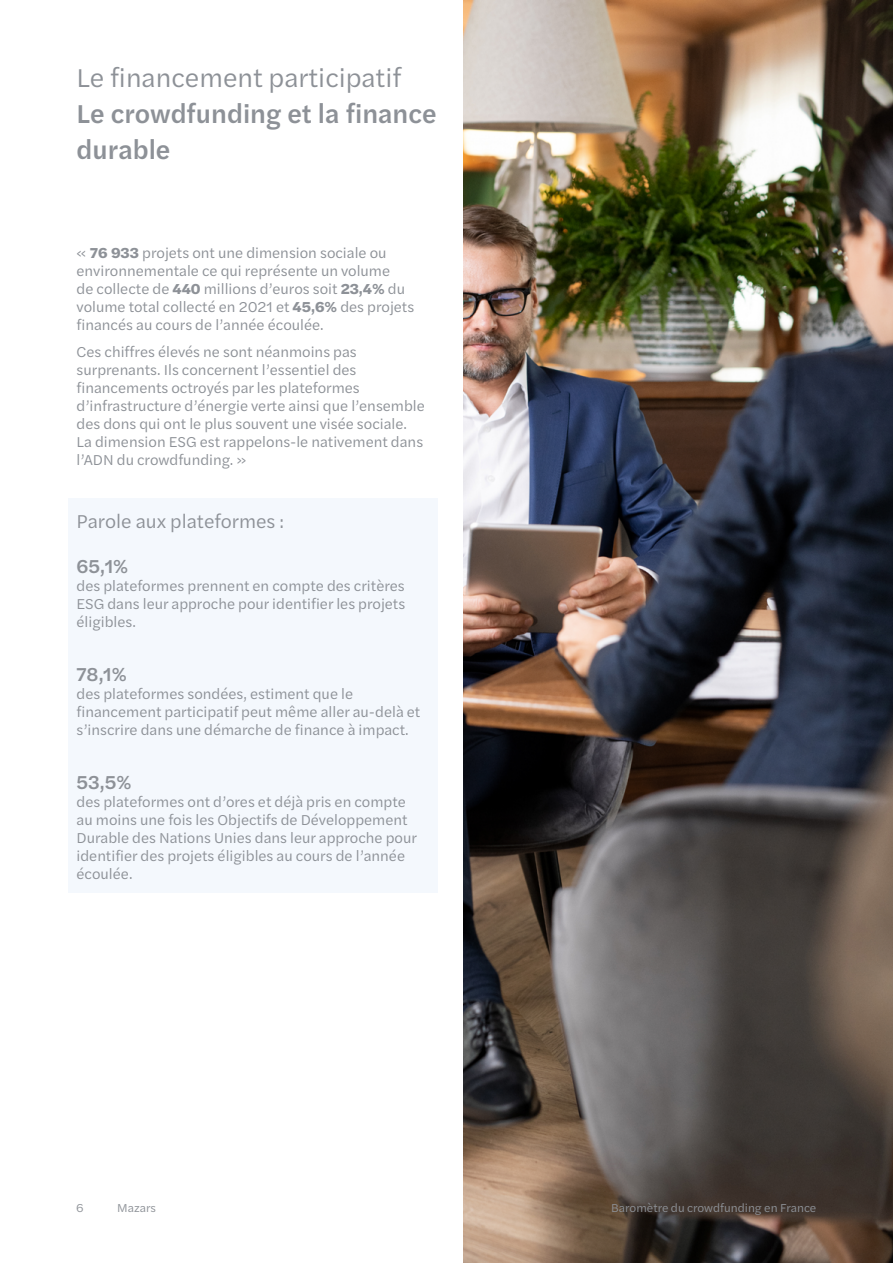
<style>
.page{position:relative;width:893px;height:1263px;background:#fff}
.page>*{position:absolute;margin:0;border:0;box-sizing:border-box;transform-origin:0 0}
.t1{font:500 27px/36px "Halyard Text";color:#8d9197}
.t2{font:27px "Halyard Text";color:#8d9197}
.t3{font:19.5px "Halyard Text";color:#8d9197}
.t4{font:500 19.5px "Halyard Text";color:#8d9197}
.t5{font:15px/18px "Halyard Text";color:#8d9197}
.t6{font:12px "Halyard Text";color:#8d9197}
.s1{font-weight:700}
</style>
<div class="page">
<div style="left:68px;top:498px;width:370px;height:45px;background:#f4f8fd"></div>
<div style="left:68px;top:543px;width:370px;height:97px;background:#f4f8fd"></div>
<div style="left:68px;top:629px;width:370px;height:38px;background:#f4f8fd"></div>
<div style="left:68px;top:651px;width:370px;height:97px;background:#f4f8fd"></div>
<div style="left:68px;top:737px;width:370px;height:38px;background:#f4f8fd"></div>
<div style="left:68px;top:759px;width:370px;height:133px;background:#f4f8fd"></div>
<img style="left:463px;top:0;width:430px;height:1263px">
<h1 class="t2" style="left:77px;top:58px;width:326px">Le financement participatif</h1>
<h1 class="t1" style="left:77px;top:94px;width:362px">Le crowdfunding et la finance durable</h1>
<p class="t5" style="left:77px;top:243px;width:339px">« <span class="s1">76 933</span> projets ont une dimension sociale ou environnementale ce qui représente un volume<br>de collecte de <span class="s1">440</span> millions d’euros soit <span class="s1">23,4%</span> du volume total collecté en 2021 et <span class="s1">45,6%</span> des projets financés au cours de l’année écoulée.</p>
<p class="t5" style="left:77px;top:342px;width:350px">Ces chiffres élevés ne sont néanmoins pas surprenants. Ils concernent l’essentiel des financements octroyés par les plateformes d’infrastructure d’énergie verte ainsi que l’ensemble des dons qui ont le plus souvent une visée sociale.<br>La dimension ESG est rappelons-le nativement dans l’ADN du crowdfunding. »</p>
<h2 class="t3" style="left:77px;top:507px;width:209px">Parole aux plateformes :</h2>
<h2 class="t4" style="left:77px;top:552px;width:53px">65,1%</h2>
<p class="t5" style="left:77px;top:576px;width:330px;text-align:justify">des plateformes prennent en compte des critères ESG dans leur approche pour identifier les projets éligibles.</p>
<h2 class="t4" style="left:77px;top:660px;width:52px">78,1%</h2>
<p class="t5" style="left:77px;top:684px;width:345px">des plateformes sondées, estiment que le financement participatif peut même aller au-delà et s’inscrire dans une démarche de finance à impact.</p>
<h2 class="t4" style="left:77px;top:768px;width:56px">53,5%</h2>
<p class="t5" style="left:77px;top:792px;width:342px">des plateformes ont d’ores et déjà pris en compte au moins une fois les Objectifs de Développement Durable des Nations Unies dans leur approche pour identifier des projets éligibles au cours de l’année écoulée.</p>
<p class="t6" style="left:77px;top:1199px;width:8px">6</p>
<p class="t6" style="left:117px;top:1199px;width:40px">Mazars</p>
<p class="t6" style="left:611px;top:1199px;width:207px">Baromètre du crowdfunding en France</p>
</div>
